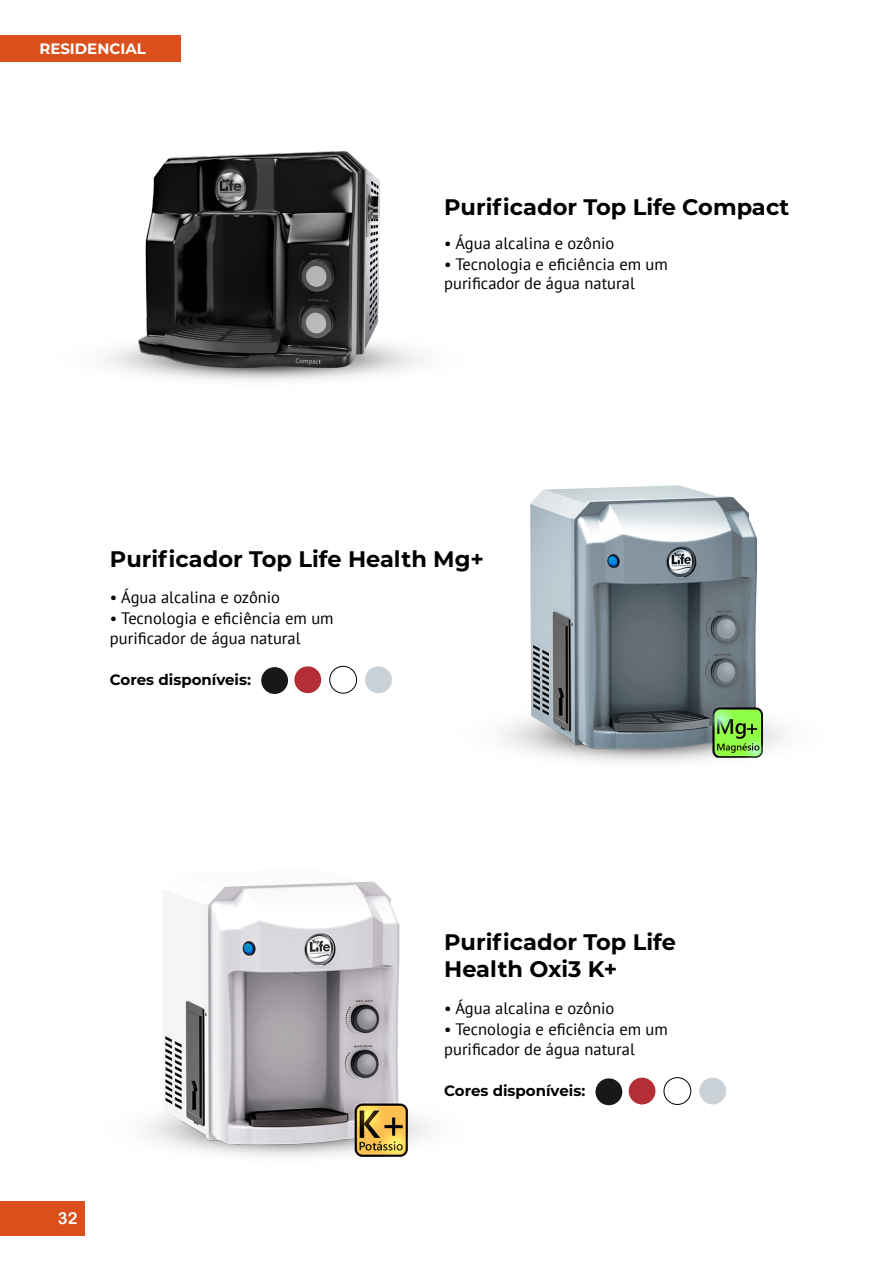
<style>
.page{position:relative;width:893px;height:1263px;background:#fff}
.page>*{position:absolute;margin:0;border:0;box-sizing:border-box;transform-origin:0 0}
.t1{font:700 22.5px/27px "Montserrat";color:#000}
.t2{font:16.5px/19.8px "PT Sans";color:#000}
.t3{font:16.5px "Arial Rounded MT Bold";color:#fff}
.t4{font:700 15px "Montserrat";color:#000}
.t5{font:700 15px "Montserrat";color:#fff}
</style>
<div class="page">
<div style="left:0;top:1201px;width:85px;height:35px;background:#da4f1c"></div>
<div style="left:0;top:36px;width:181px;height:26px;background:#da4f1c"></div>
<img style="left:502px;top:711px;width:284px;height:52px">
<img style="left:146px;top:1108px;width:283px;height:49px">
<img style="left:103px;top:151px;width:319px;height:230px">
<div style="left:595px;top:1078px;width:27px;height:27px;background:#181818;border-radius:50%"></div>
<div style="left:261px;top:667px;width:27px;height:27px;background:#181818;border-radius:50%"></div>
<div style="left:629px;top:1078px;width:26px;height:26px;background:#b42e35;border-radius:50%"></div>
<div style="left:294px;top:666px;width:27px;height:27px;background:#b42e35;border-radius:50%"></div>
<div style="left:664px;top:1077px;width:27px;height:28px;border:1px solid #000;border-radius:50%"></div>
<div style="left:330px;top:666px;width:27px;height:27px;border:1px solid #000;border-radius:50%"></div>
<div style="left:699px;top:1078px;width:27px;height:26px;background:#cad1d7;border-radius:50%"></div>
<div style="left:365px;top:666px;width:27px;height:27px;background:#cad1d7;border-radius:50%"></div>
<img style="left:151px;top:881px;width:256px;height:275px">
<img style="left:528px;top:485px;width:234px;height:272px">
<p class="t5" style="left:39px;top:38px;width:108px">RESIDENCIAL</p>
<h1 class="t1" style="left:444px;top:193px;width:347px">Purificador Top Life Compact</h1>
<p class="t2" style="left:444px;top:232px;width:172px">• Água alcalina e ozônio</p>
<p class="t2" style="left:444px;top:253px;width:225px">• Tecnologia e eficiência em um purificador de água natural</p>
<h1 class="t1" style="left:110px;top:544px;width:376px">Purificador Top Life Health Mg+</h1>
<p class="t2" style="left:110px;top:587px;width:172px">• Água alcalina e ozônio</p>
<p class="t2" style="left:110px;top:608px;width:225px">• Tecnologia e eficiência em um purificador de água natural</p>
<p class="t4" style="left:110px;top:669px;width:143px">Cores disponíveis:</p>
<p class="t3" style="left:58px;top:1209px;width:21px">32</p>
<h1 class="t1" style="left:444px;top:927px;width:233px">Purificador Top Life<br>Health Oxi3 K+</h1>
<p class="t2" style="left:444px;top:998px;width:172px">• Água alcalina e ozônio</p>
<p class="t2" style="left:444px;top:1019px;width:225px">• Tecnologia e eficiência em um purificador de água natural</p>
<p class="t4" style="left:444px;top:1080px;width:143px">Cores disponíveis:</p>
</div>
